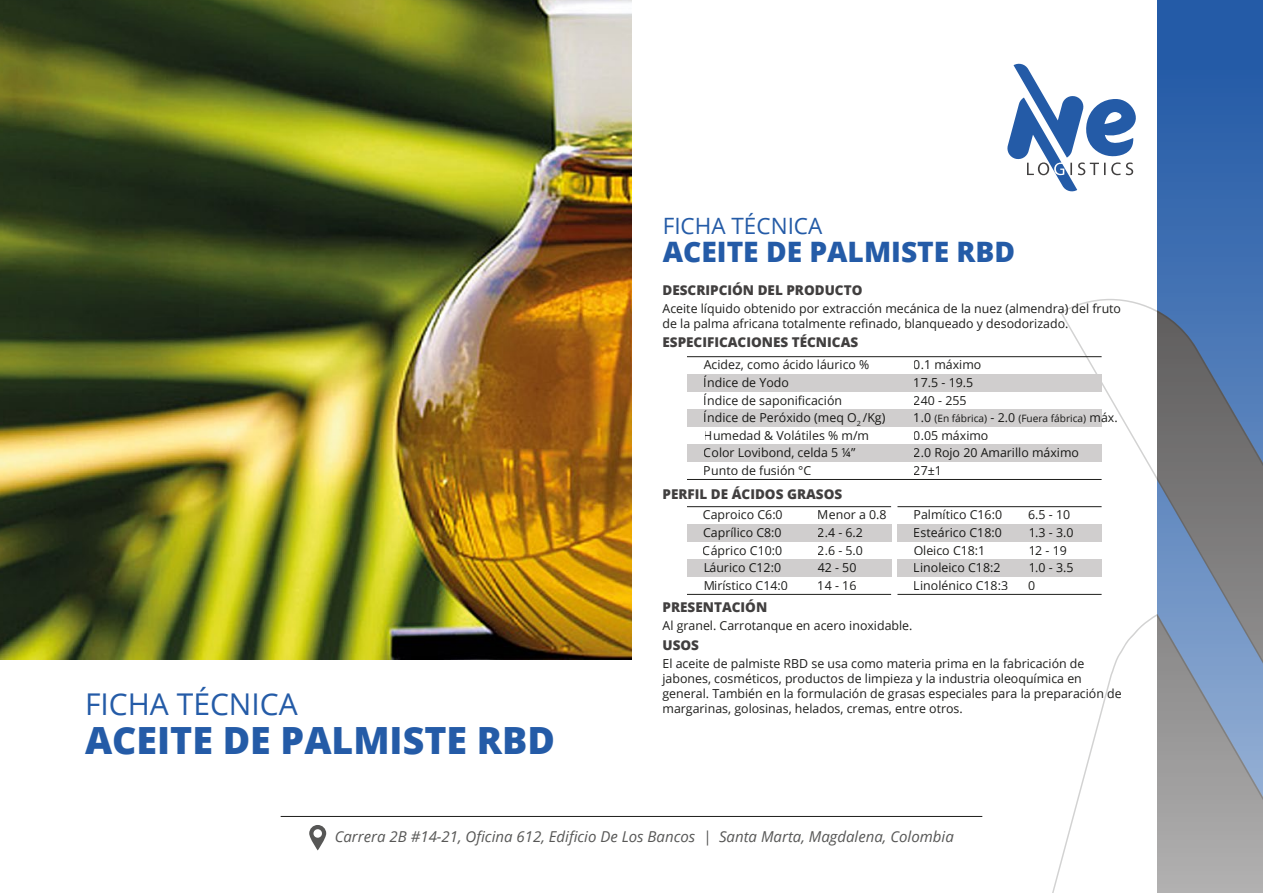
<style>
.page{position:relative;width:1263px;height:893px;background:#fff}
.page>*{position:absolute;margin:0;border:0;box-sizing:border-box;transform-origin:0 0}
.t1{font:800 37.5px "Open Sans";color:#245ba7}
.t2{font:30px "Open Sans";color:#245ba7}
.t3{font:800 28.2px "Open Sans";color:#245ba7}
.t4{font:22.5px "Open Sans";color:#245ba7}
.t5{font:italic 15px "Open Sans";color:#575756}
.t6{font:800 13.5px "Open Sans";color:#413f3f}
.t7{font:12.3px/17.5px "Open Sans";color:#1d1d1b}
.t8{font:10.2px "Open Sans";color:#1d1d1b}
.s1{font-size:12.3px}
</style>
<div class="page">
<svg style="left:1007px;top:63px;width:129px;height:129px"></svg>
<svg style="left:1157px;top:0;width:106px;height:285px"></svg>
<svg style="left:1157px;top:285px;width:106px;height:14px"></svg>
<svg style="left:1060px;top:299px;width:203px;height:315px"></svg>
<svg style="left:1052px;top:614px;width:211px;height:279px"></svg>
<svg style="left:309px;top:825px;width:17px;height:25px"></svg>
<div style="left:313px;top:829px;width:9px;height:9px;background:#fff;border-radius:50%"></div>
<hr style="left:281px;top:816px;width:701px;height:1px;background:#1d1d1b">
<img style="left:0;top:0;width:631px;height:659px">
<div style="left:687px;top:444px;width:414px;height:18px;background:#d0cece"></div>
<div style="left:687px;top:409px;width:414px;height:18px;background:#d0cece"></div>
<div style="left:687px;top:374px;width:414px;height:18px;background:#d0cece"></div>
<hr style="left:687px;top:356px;width:414px;height:1px;background:#1d1d1b">
<hr style="left:687px;top:479px;width:414px;height:1px;background:#1d1d1b">
<div style="left:687px;top:559px;width:204px;height:18px;background:#d0cece"></div>
<div style="left:687px;top:524px;width:204px;height:18px;background:#d0cece"></div>
<hr style="left:687px;top:506px;width:204px;height:1px;background:#1d1d1b">
<hr style="left:687px;top:594px;width:204px;height:1px;background:#1d1d1b">
<div style="left:897px;top:559px;width:204px;height:18px;background:#d0cece"></div>
<div style="left:897px;top:524px;width:204px;height:18px;background:#d0cece"></div>
<hr style="left:897px;top:506px;width:204px;height:1px;background:#1d1d1b">
<hr style="left:897px;top:594px;width:204px;height:1px;background:#1d1d1b">
<h3 class="t4" style="left:663px;top:210px;width:161px">FICHA TÉCNICA</h3>
<h3 class="t3" style="left:663px;top:230px;width:354px">ACEITE DE PALMISTE RBD</h3>
<p class="t6" style="left:662px;top:280px;width:201px">DESCRIPCIÓN DEL PRODUCTO</p>
<p class="t7" style="left:662px;top:301px;width:460px;line-height:14.9px">Aceite líquido obtenido por extracción mecánica de la nuez (almendra) del fruto de la palma africana totalmente refinado, blanqueado y desodorizado.</p>
<p class="t6" style="left:662px;top:332px;width:197px">ESPECIFICACIONES TÉCNICAS</p>
<h2 class="t2" style="left:85px;top:684px;width:214px">FICHA TÉCNICA</h2>
<h1 class="t1" style="left:85px;top:712px;width:471px">ACEITE DE PALMISTE RBD</h1>
<p class="t7" style="left:704px;top:356px;width:167px">Acidez, como ácido láurico %</p>
<p class="t7" style="left:914px;top:356px;width:69px">0.1 máximo</p>
<p class="t7" style="left:704px;top:373px;width:183px">Índice de Yodo<br>Índice de saponificación<br>Índice de Peróxido (meq O<sub>2</sub> /Kg)<br>Humedad &amp; Volátiles % m/m<br>Color Lovibond, celda 5 ¼”<br>Punto de fusión °C</p>
<p class="t7" style="left:914px;top:373px;width:61px">17.5 - 19.5<br>240 - 255</p>
<p class="t8" style="left:914px;top:411px;width:205px"><span class="s1">1.0</span> (En fábrica) <span class="s1">- 2.0</span> (Fuera fábrica) <span class="s1">máx.</span></p>
<p class="t7" style="left:914px;top:426px;width:167px">0.05 máximo<br>2.0 Rojo 20 Amarillo máximo<br>27±1</p>
<p class="t6" style="left:662px;top:483px;width:181px">PERFIL DE ÁCIDOS GRASOS</p>
<p class="t7" style="left:703px;top:506px;width:81px">Caproico C6:0</p>
<p class="t7" style="left:818px;top:506px;width:71px">Menor a 0.8</p>
<p class="t7" style="left:913px;top:506px;width:90px">Palmítico C16:0</p>
<p class="t7" style="left:1028px;top:506px;width:44px">6.5 - 10</p>
<p class="t7" style="left:703px;top:523px;width:86px">Caprílico C8:0<br>Cáprico C10:0<br>Láurico C12:0<br>Mirístico C14:0</p>
<p class="t7" style="left:818px;top:523px;width:47px">2.4 - 6.2<br>2.6 - 5.0<br>42 - 50<br>14 - 16</p>
<p class="t7" style="left:913px;top:523px;width:90px">Esteárico C18:0<br>Oleico C18:1<br>Linoleico C18:2</p>
<p class="t7" style="left:914px;top:576px;width:96px">Linolénico C18:3</p>
<p class="t7" style="left:1028px;top:523px;width:47px">1.3 - 3.0<br>12 - 19<br>1.0 - 3.5</p>
<p class="t7" style="left:1028px;top:576px;width:9px">0</p>
<p class="t6" style="left:662px;top:597px;width:106px">PRESENTACIÓN</p>
<p class="t7" style="left:662px;top:617px;width:251px">Al granel. Carrotanque en acero inoxidable.</p>
<p class="t6" style="left:662px;top:635px;width:38px">USOS</p>
<p class="t7" style="left:662px;top:656px;width:461px;line-height:14.9px">El aceite de palmiste RBD se usa como materia prima en la fabricación de jabones, cosméticos, productos de limpieza y la industria oleoquímica en general. También en la formulación de grasas especiales para la preparación de margarinas, golosinas, helados, cremas, entre otros.</p>
<p class="t5" style="left:335px;top:826px;width:620px">Carrera 2B #14-21, Oficina 612, Edificio De Los Bancos | Santa Marta, Magdalena, Colombia</p>
</div>
